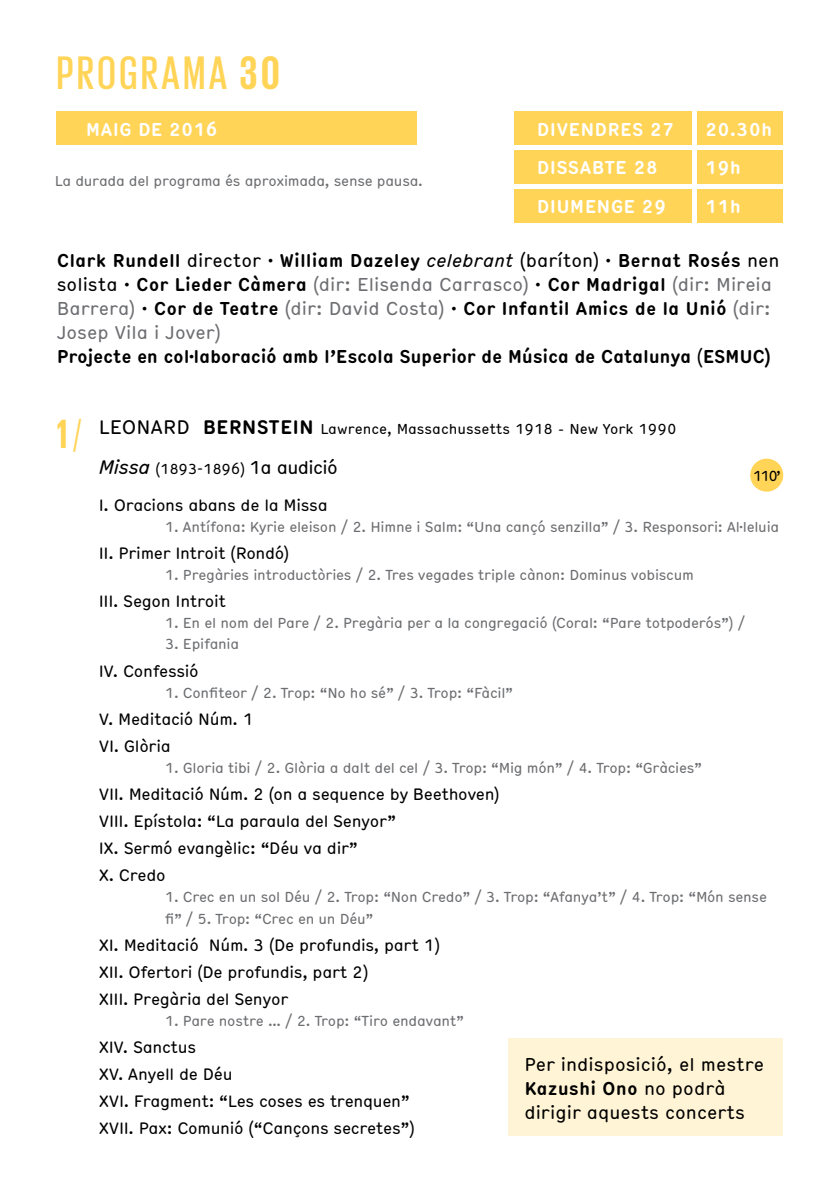
<style>
.page{position:relative;width:840px;height:1191px;background:#fff}
.page>*{position:absolute;margin:0;border:0;box-sizing:border-box;transform-origin:0 0}
.t1{font:500 48px "Giorgio Sans";letter-spacing:.075em;color:#ffd457}
.t2{font:700 condensed 18px/24px "Hermes";letter-spacing:-.02em;color:#000}
.t3{font:condensed 18px/24px "Hermes";color:#000}
.t4{font:700 condensed 18px "Hermes";letter-spacing:.01em;color:#fff}
.t5{font:condensed 16px/27px "Hermes";letter-spacing:-.02em;color:#000}
.t6{font:condensed 14px/21px "Hermes";letter-spacing:-.02em;color:#6d6e71}
.t7{font:condensed 14px "Hermes";color:#000}
.t8{font:condensed 14px "Hermes";letter-spacing:-.025em;color:#000}
.s1{font-weight:700}
.s2{font-weight:400}
.s3{font-weight:400;font-style:italic}
.s4{font-weight:400;color:#6d6e71}
.s5{font-family:"Giorgio Sans";font-weight:700;font-stretch:normal;font-size:41.8px;color:#ffd457}
.s6{font-family:"Giorgio Sans";font-stretch:normal;font-size:41.8px;color:#ffd457}
.s7{font-size:19px}
.s8{font-weight:700;font-size:19px}
.s9{font-style:italic;font-size:19px}
.s10{font-size:18px}
</style>
<div class="page">
<div style="left:57px;top:112px;width:360px;height:33px;background:#ffd457"></div>
<div style="left:514px;top:112px;width:177px;height:33px;background:#ffd457"></div>
<div style="left:514px;top:189px;width:177px;height:33px;background:#ffd457"></div>
<div style="left:514px;top:151px;width:177px;height:33px;background:#ffd457"></div>
<div style="left:697px;top:112px;width:85px;height:33px;background:#ffd457"></div>
<div style="left:697px;top:189px;width:85px;height:33px;background:#ffd457"></div>
<div style="left:697px;top:151px;width:85px;height:33px;background:#ffd457"></div>
<div style="left:750px;top:459px;width:32px;height:32px;background:#ffd457;border-radius:50%"></div>
<div style="left:749px;top:458px;width:33px;height:33px;border:2px solid #ffd457;border-radius:50%"></div>
<div style="left:508px;top:1038px;width:274px;height:98px;background:#fff4d5"></div>
<h1 class="t1" style="left:57px;top:49px;width:224px">PROGRAMA <span class="s1">30</span></h1>
<p class="t4" style="left:86px;top:115px;width:12px">MAIG</p>
<p class="t4" style="left:138px;top:115px;width:81px">DE 2016</p>
<p class="t4" style="left:536px;top:115px;width:139px">divendres 27</p>
<p class="t6" style="left:55px;top:170px;width:369px">La durada del programa és aproximada, sense pausa.</p>
<p class="t4" style="left:536px;top:154px;width:122px">DISSABTE 28</p>
<p class="t4" style="left:536px;top:193px;width:131px">DIUMENGE 29</p>
<p class="t4" style="left:704px;top:115px;width:68px">20.30h</p>
<p class="t4" style="left:704px;top:154px;width:37px">19h</p>
<p class="t4" style="left:704px;top:193px;width:37px">11h</p>
<p class="t2" style="left:57px;top:247px;width:724px">clark rundell <span class="s2">director</span> · William Dazeley <span class="s3">celebrant</span> <span class="s2">(baríton)</span> · Bernat Rosés <span class="s2">nen solista</span> · Cor Lieder Càmera <span class="s4">(dir: Elisenda Carrasco)</span> · Cor Madrigal <span class="s4">(dir: Mireia Barrera)</span> · Cor de Teatre <span class="s4">(dir: David Costa)</span> · Cor I nfantil Amics de la Unió <span class="s4">(dir:<br>Josep Vila i Jover)<br></span>Projecte en col·laboració amb l’Escola Superior de M úsica de Catalunya <span class="s2">(</span>ESM UC)</p>
<p class="t7" style="left:57px;top:418px;width:621px"><span class="s5">1</span> <span class="s6">/</span> <span class="s7">LEONARD</span> <span class="s8">BERNSTEIN</span> Lawrence, Massachussetts 1918 - New York 1990</p>
<p class="t8" style="left:99px;top:458px;width:240px"><span class="s9">Missa</span> (1893-1896) <span class="s10">1a audició</span></p>
<p class="t5" style="left:99px;top:490px;width:230px">I. Oracions abans de la Missa</p>
<p class="t6" style="left:165px;top:515px;width:615px">1. Antífona: Kyrie eleison / 2. Himne i Salm: “Una cançó senzilla” / 3. Responsori: Al·leluia</p>
<p class="t5" style="left:99px;top:539px;width:192px">II. Primer Introit (Rondó)</p>
<p class="t6" style="left:165px;top:563px;width:530px">1. Pregàries introductòries / 2. Tres vegades triple cànon: Dominus vobiscum</p>
<p class="t5" style="left:99px;top:587px;width:129px">III. Segon Introit</p>
<p class="t6" style="left:165px;top:612px;width:581px">1. En el nom del Pare / 2. Pregària per a la congregació (Coral: “Pare totpoderós”) /</p>
<p class="t6" style="left:165px;top:633px;width:76px">3. Epifania</p>
<p class="t5" style="left:99px;top:656px;width:101px">IV. Confessió</p>
<p class="t6" style="left:165px;top:681px;width:349px">1. Confiteor / 2. Trop: “No ho sé” / 3. Trop: “Fàcil”</p>
<p class="t5" style="left:99px;top:704px;width:156px">V. Meditació Núm. 1<br>VI. Glòria</p>
<p class="t6" style="left:165px;top:756px;width:538px">1. Gloria tibi / 2. Glòria a dalt del cel / 3. Trop: “Mig món” / 4. Trop: “Gràcies”</p>
<p class="t5" style="left:99px;top:779px;width:402px">VII. Meditació Núm. 2 (on a sequence by Beethoven)<br>VIII. Epístola: “La paraula del Senyor”<br>IX. Sermó evangèlic: “Déu va dir”<br>X. Credo</p>
<p class="t6" style="left:165px;top:886px;width:603px">1. Crec en un sol Déu / 2. Trop: “Non Credo” / 3. Trop: “Afanya’t” / 4. Trop: “Món sense fi” / 5. Trop: “Crec en un Déu”</p>
<p class="t5" style="left:99px;top:930px;width:342px">XI. Meditació Núm. 3 (De profundis, part 1)<br>XII. Ofertori (De profundis, part 2)<br>XIII. Pregària del Senyor</p>
<p class="t6" style="left:165px;top:1009px;width:300px">1. Pare nostre … / 2. Trop: “Tiro endavant”</p>
<p class="t5" style="left:99px;top:1032px;width:317px">XIV. Sanctus<br>XV. Anyell de Déu<br>XVI. Fragment: “Les coses es trenquen”<br>XVII. Pax: Comunió (“Cançons secretes”)</p>
<p class="t7" style="left:752px;top:465px;width:29px">110’</p>
<p class="t3" style="left:524px;top:1050px;width:241px">Per indisposició, el mestre<br><span class="s1">Kazushi Ono</span> no podrà dirigir aquests concerts</p>
</div>
